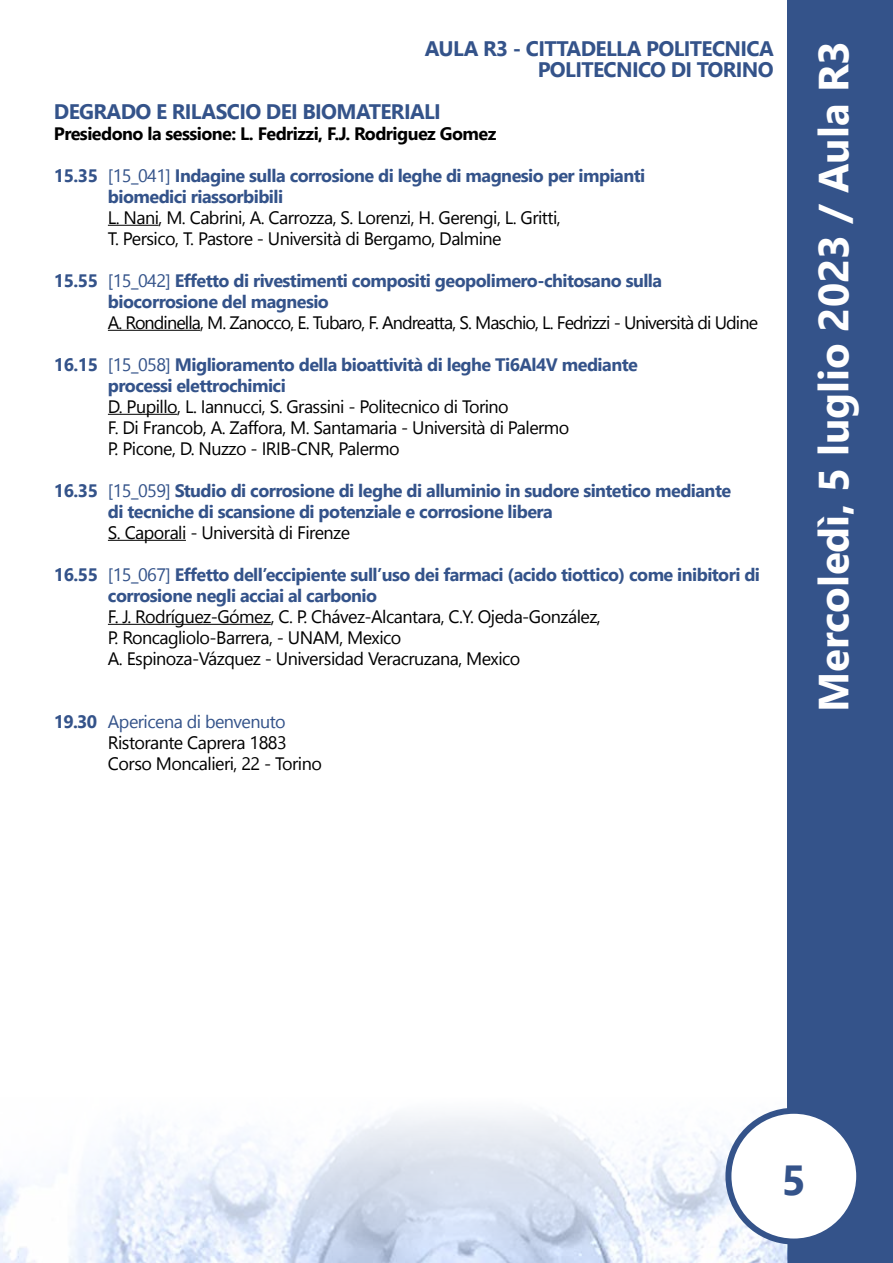
<style>
.page{position:relative;width:893px;height:1263px;background:#fff}
.page>*{position:absolute;margin:0;border:0;box-sizing:border-box;transform-origin:0 0}
.t1{font:700 42px "Nirmala UI";color:#fff}
.t2{font:700 42px "Nirmala UI";color:#34538a}
.t3{font:700 21px/21px "Nirmala UI";letter-spacing:-.03em;color:#34538a;text-align:right}
.t4{font:700 18px/21px "Nirmala UI";letter-spacing:-.03em;color:#34538a}
.t5{font:18px/21px "Nirmala UI";letter-spacing:-.03em;color:#000}
.t6{font:18px "Nirmala UI";letter-spacing:-.05em;color:#000}
.t7{font:700 18px "Nirmala UI";letter-spacing:-.03em;color:#000}
.s1{font-weight:400}
.s2{font-weight:700;color:#34538a}
.s3{color:#34538a}
</style>
<div class="page">
<div style="left:788px;top:0;width:105px;height:1263px;background:#34538a"></div>
<img style="left:0;top:1087px;width:788px;height:176px">
<div style="left:728px;top:1111px;width:131px;height:130px;background:#fff;border-radius:50%"></div>
<div style="left:725px;top:1108px;width:137px;height:136px;border:6px solid #34538a;border-radius:50%"></div>
<hr style="left:108px;top:225px;width:51px;height:1px;background:#000">
<hr style="left:108px;top:330px;width:92px;height:1px;background:#000">
<hr style="left:108px;top:414px;width:69px;height:1px;background:#000">
<hr style="left:108px;top:540px;width:78px;height:1px;background:#000">
<hr style="left:108px;top:624px;width:163px;height:1px;background:#000">
<p class="t3" style="left:425px;top:37px;width:351px">AULA R3 - CITTADELLA POLITECNICA<br>POLITECNICO DI TORINO</p>
<p class="t3" style="left:54px;top:100px;width:389px">DEGRADO E RILASCIO DEI BIOMATERIALI</p>
<p class="t7" style="left:54px;top:118px;width:444px">Presiedono la sessione: L. Fedrizzi, F.J. Rodriguez Gomez</p>
<p class="t4" style="left:108px;top:164px;width:539px;text-indent:-54px">15.35 <span class="s1">[15_041]</span> Indagine sulla corrosione di leghe di magnesio per impianti biomedici riassorbibili</p>
<p class="t5" style="left:108px;top:206px;width:454px">L. Nani, M. Cabrini, A. Carrozza, S. Lorenzi, H. Gerengi, L. Gritti,<br>T. Persico, T. Pastore - Università di Bergamo, Dalmine</p>
<p class="t4" style="left:108px;top:269px;width:556px;text-indent:-54px">15.55 <span class="s1">[15_042]</span> Effetto di rivestimenti compositi geopolimero-chitosano sulla biocorrosione del magnesio</p>
<p class="t6" style="left:108px;top:308px;width:652px">A. Rondinella, M. Zanocco, E. Tubaro, F. Andreatta, S. Maschio, L. Fedrizzi - Università di Udine</p>
<p class="t4" style="left:108px;top:353px;width:531px;text-indent:-54px">16.15 <span class="s1">[15_058]</span> Miglioramento della bioattività di leghe Ti6Al4V mediante processi elettrochimici</p>
<p class="t5" style="left:108px;top:395px;width:463px">D. Pupillo, L. Iannucci, S. Grassini - Politecnico di Torino<br>F. Di Francob, A. Zaffora, M. Santamaria - Università di Palermo<br>P. Picone, D. Nuzzo - IRIB-CNR, Palermo</p>
<p class="t4" style="left:108px;top:479px;width:625px;text-indent:-54px">16.35 <span class="s1">[15_059]</span> Studio di corrosione di leghe di alluminio in sudore sintetico mediante di tecniche di scansione di potenziale e corrosione libera</p>
<p class="t5" style="left:108px;top:521px;width:244px">S. Caporali - Università di Firenze</p>
<p class="t4" style="left:108px;top:563px;width:654px;text-indent:-54px">16.55 <span class="s1">[15_067]</span> Effetto dell’eccipiente sull’uso dei farmaci (acido tiottico) come inibitori di corrosione negli acciai al carbonio</p>
<p class="t5" style="left:108px;top:605px;width:494px">F. J. Rodríguez-Gómez, C. P. Chávez-Alcantara, C.Y. Ojeda-González,<br>P. Roncagliolo-Barrera, - UNAM, Mexico<br>A. Espinoza-Vázquez - Universidad Veracruzana, Mexico</p>
<p class="t5" style="left:108px;top:710px;width:215px;text-indent:-54px"><span class="s2">19.30</span> <span class="s3">Apericena di benvenuto<br></span>Ristorante Caprera 1883<br>Corso Moncalieri, 22 - Torino</p>
<h1 class="t1" style="left:799px;top:712px;width:673px;rotate:-90deg">Mercoledì, 5 luglio 2023 / Aula R3</h1>
<h1 class="t2" style="left:782px;top:1146px;width:26px">5</h1>
</div>
